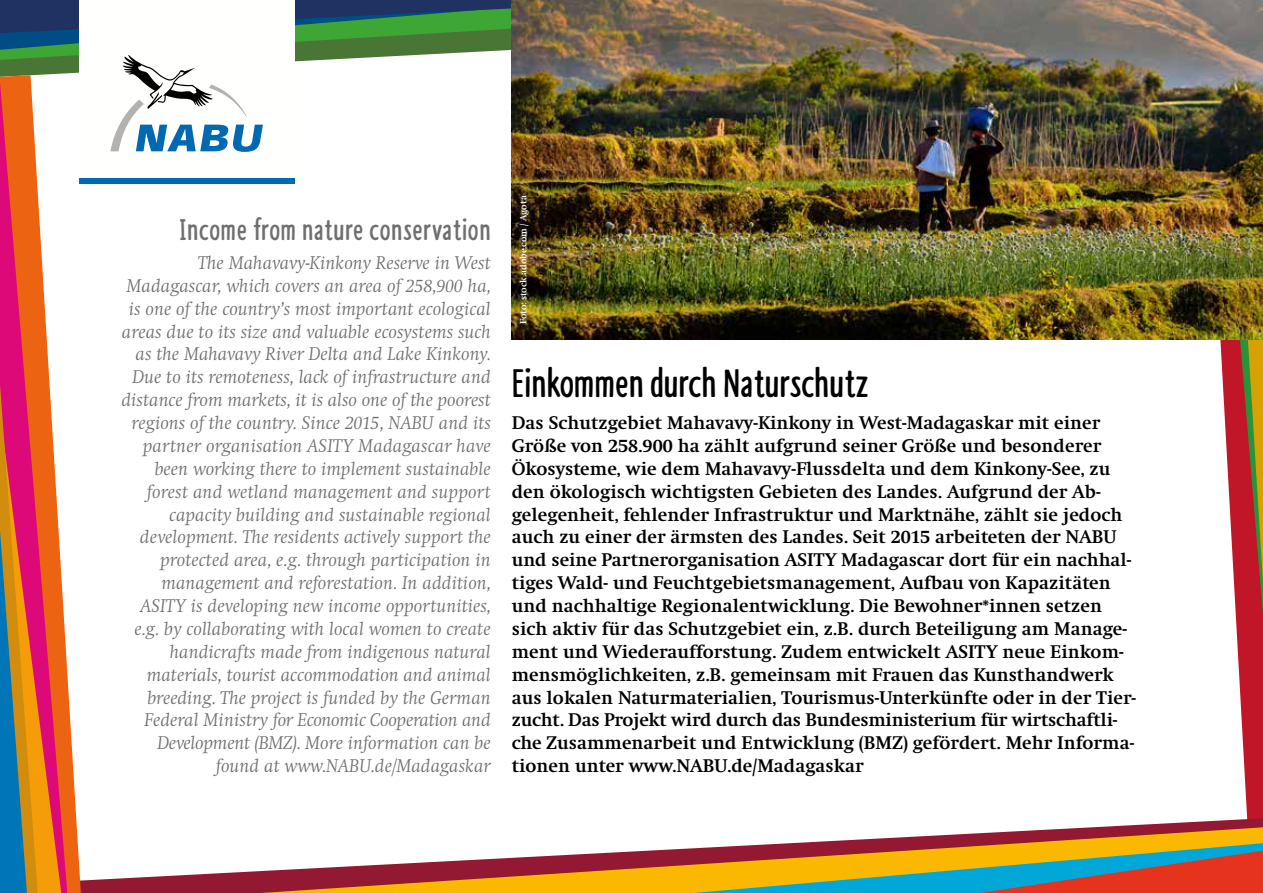
<style>
.page{position:relative;width:1263px;height:893px;background:#fff}
.page>*{position:absolute;margin:0;border:0;box-sizing:border-box;transform-origin:0 0}
.t1{font:700 42.3px "NABU Hand";color:#000}
.t2{font:700 31.8px "NABU Hand";letter-spacing:.02em;color:#706f6f}
.t3{font:700 19.05px/22.8px "Swift";letter-spacing:.005em;color:#000}
.t4{font:italic 300 19.05px/22.8px "Swift";letter-spacing:.005em;color:#706f6f;text-align:right}
.t5{font:700 9.6px "Swift";color:#fff}
</style>
<div class="page">
<svg style="left:1201px;top:339px;width:62px;height:479px"></svg>
<svg style="left:81px;top:818px;width:1182px;height:75px"></svg>
<svg style="left:261px;top:827px;width:1002px;height:66px"></svg>
<svg style="left:67px;top:669px;width:14px;height:224px"></svg>
<svg style="left:0;top:152px;width:67px;height:741px"></svg>
<svg style="left:694px;top:843px;width:569px;height:50px;background:#a2854b"></svg>
<svg style="left:1212px;top:339px;width:51px;height:276px"></svg>
<svg style="left:0;top:384px;width:61px;height:509px;background:#c1634d"></svg>
<svg style="left:0;top:0;width:512px;height:152px"></svg>
<img style="left:512px;top:0;width:751px;height:339px">
<div style="left:79px;top:0;width:215px;height:184px;background:#fffffd"></div>
<h2 class="t2" style="left:179px;top:212px;width:313px">Income from nature conservation</h2>
<p class="t4" style="left:122px;top:252px;width:371px">The Mahavavy-Kinkony Reserve in West Madagascar, which covers an area of 258,900 ha, is one of the country’s most important ecological areas due to its size and valuable ecosystems such as the Mahavavy River Delta and Lake Kinkony.<br>Due to its remoteness, lack of infrastructure and distance from markets, it is also one of the poorest regions of the country. Since 2015, NABU and its partner organisation ASITY Madagascar have been working there to implement sustainable forest and wetland management and support capacity building and sustainable regional development. The residents actively support the protected area, e.g. through participation in management and reforestation. In addition, ASITY is developing new income opportunities, e.g. by collaborating with local women to create handicrafts made from indigenous natural materials, tourist accommodation and animal breeding. The project is funded by the German Federal Ministry for Economic Cooperation and Development (BMZ). More information can be found at www.NABU.de/Madagaskar</p>
<p class="t5" style="left:518px;top:324px;width:130px;rotate:-90deg">Foto: stock.adobe.com / Agota</p>
<h1 class="t1" style="left:512px;top:360px;width:358px">Einkommen durch Naturschutz</h1>
<p class="t3" style="left:512px;top:412px;width:626px">Das Schutzgebiet Mahavavy-Kinkony in West-Madagaskar mit einer Größe von 258.900 ha zählt aufgrund seiner Größe und besonderer Ökosysteme, wie dem Mahavavy-Flussdelta und dem Kinkony-See, zu den ökologisch wichtigsten Gebieten des Landes. Aufgrund der Ab&shy;gelegenheit, fehlender Infrastruktur und Marktnähe, zählt sie jedoch auch zu einer der ärmsten des Landes. Seit 2015 arbeiteten der NABU und seine Partnerorganisation ASITY Madagascar dort für ein nachhal&shy;tiges Wald- und Feuchtgebietsmanagement, Aufbau von Kapazitäten und nachhaltige Regionalentwicklung. Die Bewohner*innen setzen sich aktiv für das Schutzgebiet ein, z.B. durch Beteiligung am Manage&shy;ment und Wiederaufforstung. Zudem entwickelt ASITY neue Einkom&shy;mensmöglichkeiten, z.B. gemeinsam mit Frauen das Kunsthandwerk aus lokalen Naturmaterialien, Tourismus-Unterkünfte oder in der Tier&shy;zucht. Das Projekt wird durch das Bundesministerium für wirtschaftli&shy;che Zusammenarbeit und Entwicklung (BMZ) gefördert. Mehr Informa&shy;tionen unter www.NABU.de/Madagaskar</p>
</div>
